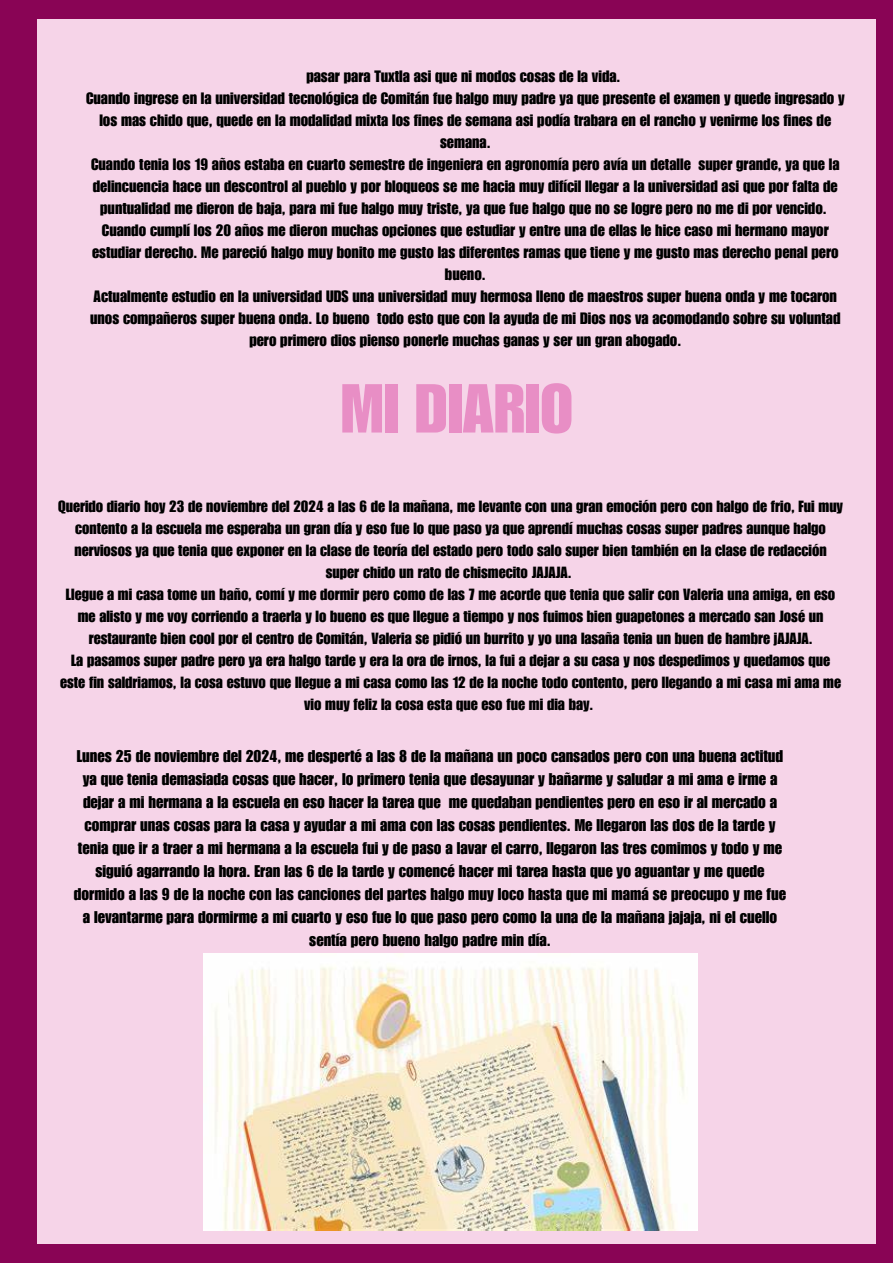
<style>
.page{position:relative;width:893px;height:1263px;background:#890455}
.page>*{position:absolute;margin:0;border:0;box-sizing:border-box;transform-origin:0 0}
.t1{font:67.72px "Impact LT Std";color:#e88ec5}
.t2{font:16.5px/23.1px "Impact LT Std";color:#000;text-align:center}
.t3{font:16.05px/21.9px "Impact LT Std";color:#000;text-align:center}
.t4{font:15.75px/22px "Impact LT Std";color:#000;text-align:center}
</style>
<div class="page">
<div style="left:38px;top:19px;width:838px;height:1225px;background:#f6d4e8"></div>
<img style="left:204px;top:953px;width:493px;height:277px">
<p class="t3" style="left:306px;top:68px;width:315px">pasar para Tuxtla asi que ni modos cosas de la vida.</p>
<h1 class="t3" style="left:86px;top:90px;width:760px">Cuando ingrese en la universidad tecnológica de Comitán fue halgo muy padre ya que presente el examen y quede ingresado y los mas chido que, quede en la modalidad mixta los fines de semana asi podía trabara en el rancho y venirme los fines de semana.</h1>
<p class="t3" style="left:91px;top:156px;width:750px">Cuando tenia los 19 años estaba en cuarto semestre de ingeniera en agronomía pero avía un detalle super grande, ya que la delincuencia hace un descontrol al pueblo y por bloqueos se me hacia muy difícil llegar a la universidad asi que por falta de puntualidad me dieron de baja, para mi fue halgo muy triste, ya que fue halgo que no se logre pero no me di por vencido.</p>
<p class="t3" style="left:92px;top:222px;width:748px">Cuando cumplí los 20 años me dieron muchas opciones que estudiar y entre una de ellas le hice caso mi hermano mayor estudiar derecho. Me pareció halgo muy bonito me gusto las diferentes ramas que tiene y me gusto mas derecho penal pero bueno.</p>
<p class="t3" style="left:90px;top:287px;width:752px">Actualmente estudio en la universidad UDS una universidad muy hermosa lleno de maestros super buena onda y me tocaron unos compañeros super buena onda. Lo bueno todo esto que con la ayuda de mi Dios nos va acomodando sobre su voluntad pero primero dios pienso ponerle muchas ganas y ser un gran abogado.</p>
<p class="t1" style="left:341px;top:384px;width:234px">MI DIARIO</p>
<p class="t4" style="left:58px;top:498px;width:786px">Querido diario hoy 23 de noviembre del 2024 a las 6 de la mañana, me levante con una gran emoción pero con halgo de frio, Fui muy contento a la escuela me esperaba un gran día y eso fue lo que paso ya que aprendí muchas cosas super padres aunque halgo nerviosos ya que tenia que exponer en la clase de teoría del estado pero todo salo super bien también en la clase de redacción super chido un rato de chismecito JAJAJA.</p>
<p class="t4" style="left:66px;top:586px;width:771px">Llegue a mi casa tome un baño, comí y me dormir pero como de las 7 me acorde que tenia que salir con Valeria una amiga, en eso me alisto y me voy corriendo a traerla y lo bueno es que llegue a tiempo y nos fuimos bien guapetones a mercado san José un restaurante bien cool por el centro de Comitán, Valeria se pidió un burrito y yo una lasaña tenia un buen de hambre jAJAJA.</p>
<p class="t4" style="left:60px;top:652px;width:782px">La pasamos super padre pero ya era halgo tarde y era la ora de irnos, la fui a dejar a su casa y nos despedimos y quedamos que este fin saldriamos, la cosa estuvo que llegue a mi casa como las 12 de la noche todo contento, pero llegando a mi casa mi ama me vio muy feliz la cosa esta que eso fue mi dia bay.</p>
<p class="t2" style="left:74px;top:747px;width:713px">Lunes 25 de noviembre del 2024, me desperté a las 8 de la mañana un poco cansados pero con una buena actitud ya que tenia demasiada cosas que hacer, lo primero tenia que desayunar y bañarme y saludar a mi ama e irme a dejar a mi hermana a la escuela en eso hacer la tarea que me quedaban pendientes pero en eso ir al mercado a comprar unas cosas para la casa y ayudar a mi ama con las cosas pendientes. Me llegaron las dos de la tarde y tenia que ir a traer a mi hermana a la escuela fui y de paso a lavar el carro, llegaron las tres comimos y todo y me siguió agarrando la hora. Eran las 6 de la tarde y comencé hacer mi tarea hasta que yo aguantar y me quede dormido a las 9 de la noche con las canciones del partes halgo muy loco hasta que mi mamá se preocupo y me fue a levantarme para dormirme a mi cuarto y eso fue lo que paso pero como la una de la mañana jajaja, ni el cuello sentía pero bueno halgo padre min día.</p>
</div>
